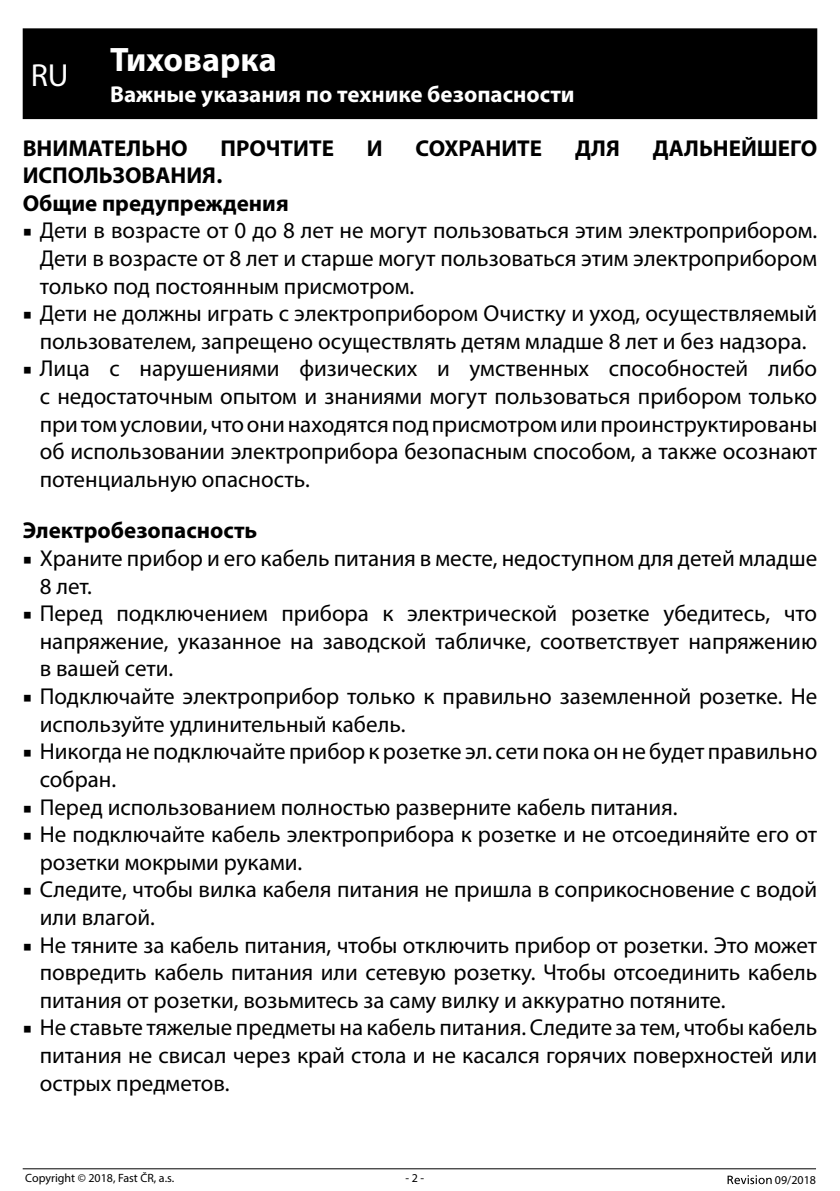
<style>
.page{position:relative;width:840px;height:1191px;background:#fff}
.page>*{position:absolute;margin:0;border:0;box-sizing:border-box;transform-origin:0 0}
.t1{font:700 34px "Myriad Pro";color:#fff}
.t2{font:23px/27.6px "Myriad Pro";color:#000;text-align:justify}
.t3{font:700 23px/27.6px "Myriad Pro";color:#000}
.t4{font:700 23px "Myriad Pro";color:#fff}
.t5{font:12px "Myriad Pro";color:#000}
.s1{font-family:"Minion Pro"}
</style>
<div class="page">
<svg style="left:727px;top:1175px;width:44px;height:9px"></svg>
<hr style="left:23px;top:1168px;width:792px;height:1px;background:#000">
<div style="left:23px;top:28px;width:793px;height:91px;background:#000"></div>
<h1 class="t1" style="left:31px;top:37px;width:247px"><sub>RU</sub> Тиховарка</h1>
<p class="t4" style="left:110px;top:79px;width:466px">Важные указания по технике безопасности</p>
<p class="t3" style="left:23px;top:133px;width:166px">ВНИМАТЕЛЬНО</p>
<p class="t3" style="left:220px;top:133px;width:115px">ПРОЧТИТЕ</p>
<p class="t3" style="left:366px;top:133px;width:17px">И</p>
<p class="t3" style="left:415px;top:133px;width:128px">СОХРАНИТЕ</p>
<p class="t3" style="left:574px;top:133px;width:46px">ДЛЯ</p>
<p class="t3" style="left:652px;top:133px;width:166px">ДАЛЬНЕЙШЕГО</p>
<p class="t3" style="left:23px;top:161px;width:267px">ИСПОЛЬЗОВАНИЯ.<br>Общие предупреждения</p>
<p class="t2" style="left:40px;top:216px;width:778px;text-indent:-17px"><span class="s1">■</span> Дети в возрасте от 0 до 8 лет не могут пользоваться этим электроприбором.<br>Дети в возрасте от 8 лет и старше могут пользоваться этим электроприбором только под постоянным присмотром.</p>
<p class="t2" style="left:23px;top:299px;width:795px;text-align:center"><span class="s1">■</span> Дети не должны играть с электроприбором Очистку и уход, осуществляемый пользователем, запрещено осуществлять детям младше 8 лет и без надзора.</p>
<p class="t2" style="left:40px;top:354px;width:778px;text-indent:-17px"><span class="s1">■</span> Лица с нарушениями физических и умственных способностей либо с недостаточным опытом и знаниями могут пользоваться прибором только при том условии, что они находятся под присмотром или проинструктированы об использовании электроприбора безопасным способом, а также осознают потенциальную опасность.</p>
<p class="t3" style="left:23px;top:516px;width:236px">Электробезопасность</p>
<p class="t2" style="left:40px;top:544px;width:778px;text-indent:-17px"><span class="s1">■</span> Храните прибор и его кабель питания в месте, недоступном для детей младше<br>8 лет.</p>
<p class="t2" style="left:40px;top:599px;width:778px;text-indent:-17px"><span class="s1">■</span> Перед подключением прибора к электрической розетке убедитесь, что напряжение, указанное на заводской табличке, соответствует напряжению в вашей сети.</p>
<p class="t2" style="left:40px;top:682px;width:778px;text-indent:-17px"><span class="s1">■</span> Подключайте электроприбор только к правильно заземленной розетке. Не используйте удлинительный кабель.</p>
<p class="t2" style="left:40px;top:737px;width:778px;text-indent:-17px"><span class="s1">■</span> Никогда не подключайте прибор к розетке эл. сети пока он не будет правильно собран.</p>
<p class="t2" style="left:23px;top:792px;width:656px"><span class="s1">■</span> Перед использованием полностью разверните кабель питания.</p>
<p class="t2" style="left:40px;top:820px;width:778px;text-indent:-17px"><span class="s1">■</span> Не подключайте кабель электроприбора к розетке и не отсоединяйте его от розетки мокрыми руками.</p>
<p class="t2" style="left:40px;top:875px;width:778px;text-indent:-17px"><span class="s1">■</span> Следите, чтобы вилка кабеля питания не пришла в соприкосновение с водой или влагой.</p>
<p class="t2" style="left:40px;top:930px;width:778px;text-indent:-17px"><span class="s1">■</span> Не тяните за кабель питания, чтобы отключить прибор от розетки. Это может повредить кабель питания или сетевую розетку. Чтобы отсоединить кабель питания от розетки, возьмитесь за саму вилку и аккуратно потяните.</p>
<p class="t2" style="left:40px;top:1013px;width:778px;text-indent:-17px"><span class="s1">■</span> Не ставьте тяжелые предметы на кабель питания. Следите за тем, чтобы кабель питания не свисал через край стола и не касался горячих поверхностей или острых предметов.</p>
<p class="t5" style="left:25px;top:1170px;width:150px">Copyright © 2018, Fast ČR, a.s.</p>
<p class="t5" style="left:405px;top:1170px;width:20px">- 2 -</p>
<p class="t5" style="left:774px;top:1172px;width:43px">09/2018</p>
</div>
